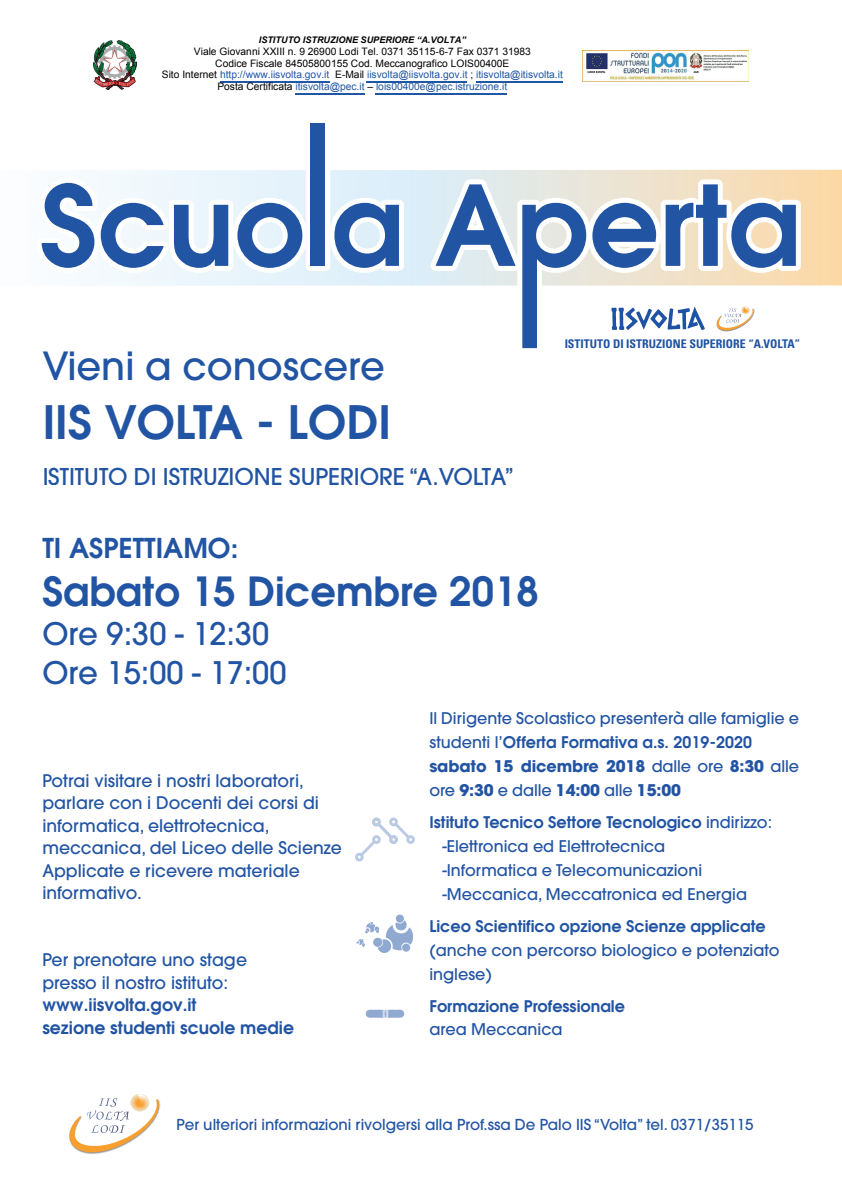
<style>
.page{position:relative;width:842px;height:1191px;background:#fff}
.page>*{position:absolute;margin:0;border:0;box-sizing:border-box;transform-origin:0 0}
.t1{font:600 45.8px "Avant Garde";color:#2254a4}
.t2{font:600 40px "Avant Garde";color:#2254a4}
.t3{font:500 38.5px "Avant Garde";color:#2254a4}
.t4{font:500 30.9px/39px "Avant Garde";color:#2254a4}
.t5{font:600 27.2px "Avant Garde";color:#2254a4}
.t6{font:500 23px "Avant Garde";color:#2254a4}
.t7{font:500 17.2px/22.4px "Avant Garde";color:#2254a4}
.t8{font:600 17.2px/22.4px "Avant Garde";color:#2254a4}
.t9{font:500 16px/24px "Avant Garde";color:#2254a4}
.t10{font:600 16px "Avant Garde";color:#2254a4}
.t11{font:500 15px "Avant Garde";color:#2254a4}
.t12{font:700 condensed 11.9px "Univers LT Std";color:#1e52a4}
.t13{font:10.3px/11.4px "Arial";color:#2056a6;text-align:center}
.t14{font:10.3px/12.5px "Arial";color:#000001;text-align:center}
.t15{font:italic 700 9.1px "Arial";color:#000001}
.s1{color:#000001}
.s2{font-weight:600}
.s3{font-weight:700}
</style>
<div class="page">
<svg style="left:370px;top:1009px;width:30px;height:8px"></svg>
<svg style="left:91px;top:170px;width:751px;height:116px;background:#ece8da"></svg>
<svg style="left:41px;top:173px;width:271px;height:105px"></svg>
<div style="left:311px;top:123px;width:14px;height:143px;background:#2254a4"></div>
<svg style="left:323px;top:192px;width:86px;height:86px"></svg>
<svg style="left:421px;top:171px;width:385px;height:178px"></svg>
<hr style="left:220px;top:82px;width:109px;height:1px;background:#2056a6">
<hr style="left:367px;top:82px;width:100px;height:1px;background:#2056a6">
<hr style="left:476px;top:82px;width:87px;height:1px;background:#2056a6">
<hr style="left:295px;top:93px;width:70px;height:1px;background:#2056a6">
<hr style="left:376px;top:93px;width:131px;height:1px;background:#2056a6">
<img style="left:93px;top:40px;width:44px;height:49px">
<img style="left:583px;top:51px;width:165px;height:30px">
<svg style="left:355px;top:817px;width:60px;height:44px"></svg>
<img style="left:81px;top:1100px;width:80px;height:54px">
<svg style="left:69px;top:1094px;width:90px;height:58px"></svg>
<svg style="left:396px;top:914px;width:8px;height:8px"></svg>
<svg style="left:356px;top:920px;width:57px;height:33px"></svg>
<p class="t15" style="left:259px;top:34px;width:209px">ISTITUTO ISTRUZIONE SUPERIORE “A.VOLTA”</p>
<p class="t14" style="left:194px;top:45px;width:338px">Viale Giovanni XXIII n. 9 26900 Lodi Tel. 0371 35115-6-7 Fax 0371 31983<br>Codice Fiscale 84505800155 Cod. Meccanografico LOIS00400E</p>
<p class="t13" style="left:162px;top:69px;width:402px"><span class="s1">Sito Internet</span> http://www.iisvolta.gov.it <span class="s1">E-Mail</span> iisvolta@iisvolta.gov.it <span class="s1">;</span> itisvolta@itisvolta.it<br><span class="s1">Posta Certificata</span> itisvolta@pec.it <span class="s1">–</span> lois00400e@pec.istruzione.it</p>
<h3 class="t3" style="left:42px;top:342px;width:344px">Vieni a conoscere</h3>
<h1 class="t1" style="left:42px;top:392px;width:351px">IIS VOLTA - LODI</h1>
<h3 class="t6" style="left:42px;top:462px;width:473px">ISTITUTO DI ISTRUZIONE SUPERIORE “A.VOLTA”</h3>
<h3 class="t5" style="left:42px;top:530px;width:198px">TI ASPETTIAMO:</h3>
<h2 class="t2" style="left:42px;top:565px;width:498px">Sabato 15 Dicembre 2018</h2>
<h3 class="t4" style="left:42px;top:614px;width:246px">Ore 9:30 - 12:30<br>Ore 15:00 - 17:00</h3>
<p class="t12" style="left:565px;top:337px;width:237px">ISTITUTO DI ISTRUZIONE SUPERIORE “A.VOLTA”</p>
<p class="t7" style="left:42px;top:769px;width:301px">Potrai visitare i nostri laboratori, parlare con i Docenti dei corsi di informatica, elettrotecnica, meccanica, del Liceo delle Scienze<br>Applicate e ricevere materiale informativo.</p>
<p class="t7" style="left:42px;top:949px;width:206px">Per prenotare uno stage presso il nostro istituto:</p>
<p class="t8" style="left:42px;top:993px;width:253px">www.iisvolta.gov.it<br>sezione studenti scuole medie</p>
<p class="t9" style="left:429px;top:705px;width:371px">Il Dirigente Scolastico presenterà alle famiglie e studenti l’<span class="s2">Offerta Formativa a.s. 2019-2020 </span><span class="s3">sabato 15 dicembre 2018</span> dalle ore <span class="s3">8:30</span> alle ore <span class="s3">9:30</span> e dalle <span class="s3">14:00</span> alle <span class="s3">15:00</span></p>
<p class="t9" style="left:442px;top:809px;width:331px;text-indent:-13px"><span class="s2">Istituto Tecnico Settore Tecnologico</span> indirizzo: -Elettronica ed Elettrotecnica<br>-Informatica e Telecomunicazioni -Meccanica, Meccatronica ed Energia</p>
<p class="t10" style="left:429px;top:915px;width:338px">Liceo Scientifico opzione Scienze applicate</p>
<p class="t9" style="left:429px;top:937px;width:352px">(anche con percorso biologico e potenziato inglese)</p>
<p class="t10" style="left:429px;top:995px;width:197px">Formazione Professionale</p>
<p class="t9" style="left:429px;top:1016px;width:135px">area Meccanica</p>
<p class="t11" style="left:177px;top:1114px;width:578px">Per ulteriori informazioni rivolgersi alla Prof.ssa De Palo IIS “Volta” tel. 0371/35115</p>
</div>
